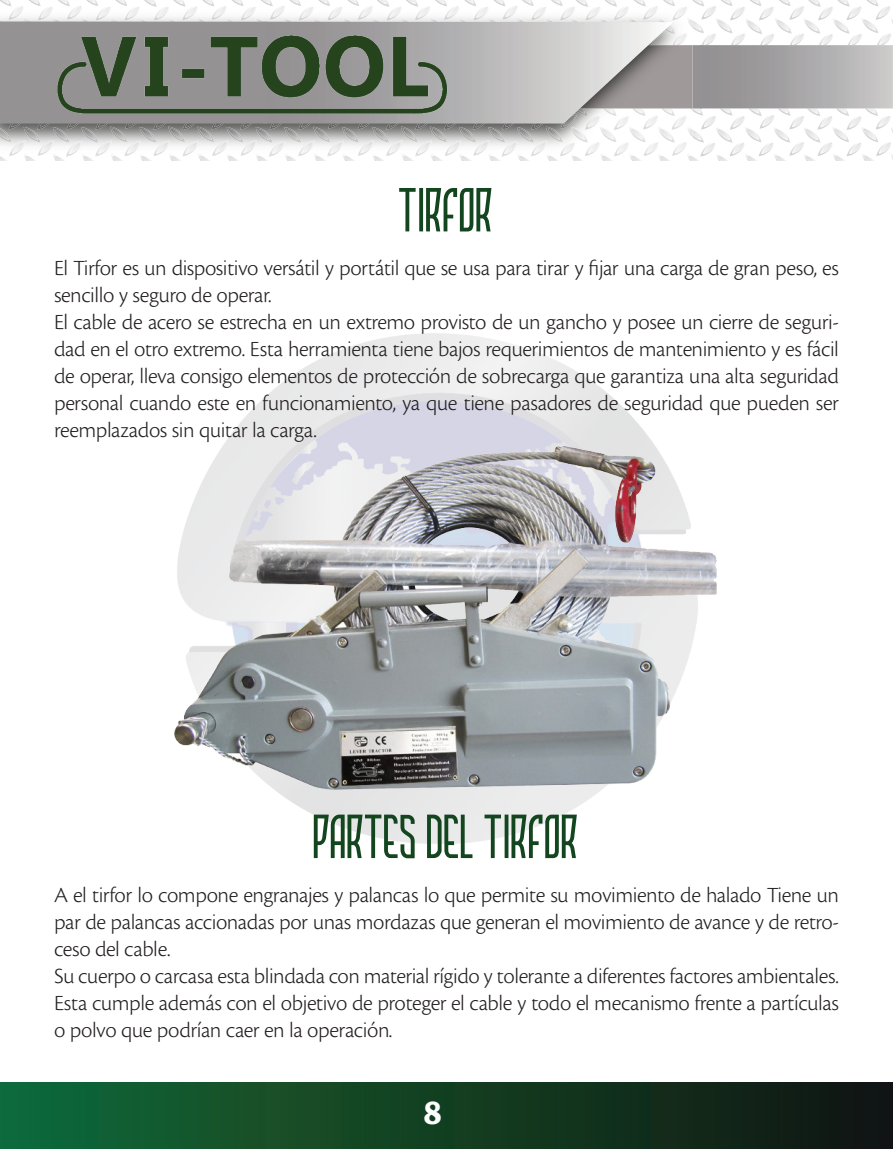
<style>
.page{position:relative;width:893px;height:1149px;background:#fff}
.page>*{position:absolute;margin:0;border:0;box-sizing:border-box;transform-origin:0 0}
.TITULO_PRODUCTO{font:58.5px "HIGHSTORIES Demo";color:#13451f}
.t1{font:37.5px "Cronos Pro Bold Capt";color:#fff}
.t2{font:22.5px/27px "Cronos Pro Lt Capt";letter-spacing:-.02em;color:#231f20;text-align:justify}
</style>
<div class="page">
<svg style="left:0;top:0;width:893px;height:161px"></svg>
<img style="left:673px;top:45px;width:19px;height:63px">
<svg style="left:0;top:21px;width:673px;height:102px"></svg>
<img style="left:51px;top:22px;width:402px;height:99px">
<div style="left:0;top:1082px;width:893px;height:66px;background:linear-gradient(to right,#126a36,#121410)"></div>
<img style="left:174px;top:440px;width:543px;height:368px">
<p class="TITULO_PRODUCTO" style="left:399px;top:177px;width:96px">TIRFOR</p>
<p class="t2" style="left:54px;top:254px;width:786px">El Tirfor es un dispositivo versátil y portátil que se usa para tirar y fijar una carga de gran peso, es sencillo y seguro de operar.</p>
<p class="t2" style="left:54px;top:308px;width:786px">El cable de acero se estrecha en un extremo provisto de un gancho y posee un cierre de seguri&shy;dad en el otro extremo. Esta herramienta tiene bajos requerimientos de mantenimiento y es fácil de operar, lleva consigo elementos de protección de sobrecarga que garantiza una alta seguridad personal cuando este en funcionamiento, ya que tiene pasadores de seguridad que pueden ser reemplazados sin quitar la carga.</p>
<p class="TITULO_PRODUCTO" style="left:314px;top:803px;width:267px">PARTES DEL TIRFOR</p>
<p class="t2" style="left:54px;top:880px;width:787px">A el tirfor lo compone engranajes y palancas lo que permite su movimiento de halado Tiene un par de palancas accionadas por unas mordazas que generan el movimiento de avance y de retro&shy;ceso del cable.</p>
<p class="t2" style="left:54px;top:961px;width:786px">Su cuerpo o carcasa esta blindada con material rígido y tolerante a diferentes factores ambientales.<br>Esta cumple además con el objetivo de proteger el cable y todo el mecanismo frente a partículas o polvo que podrían caer en la operación.</p>
<h2 class="t1" style="left:423px;top:1090px;width:21px">8</h2>
</div>
